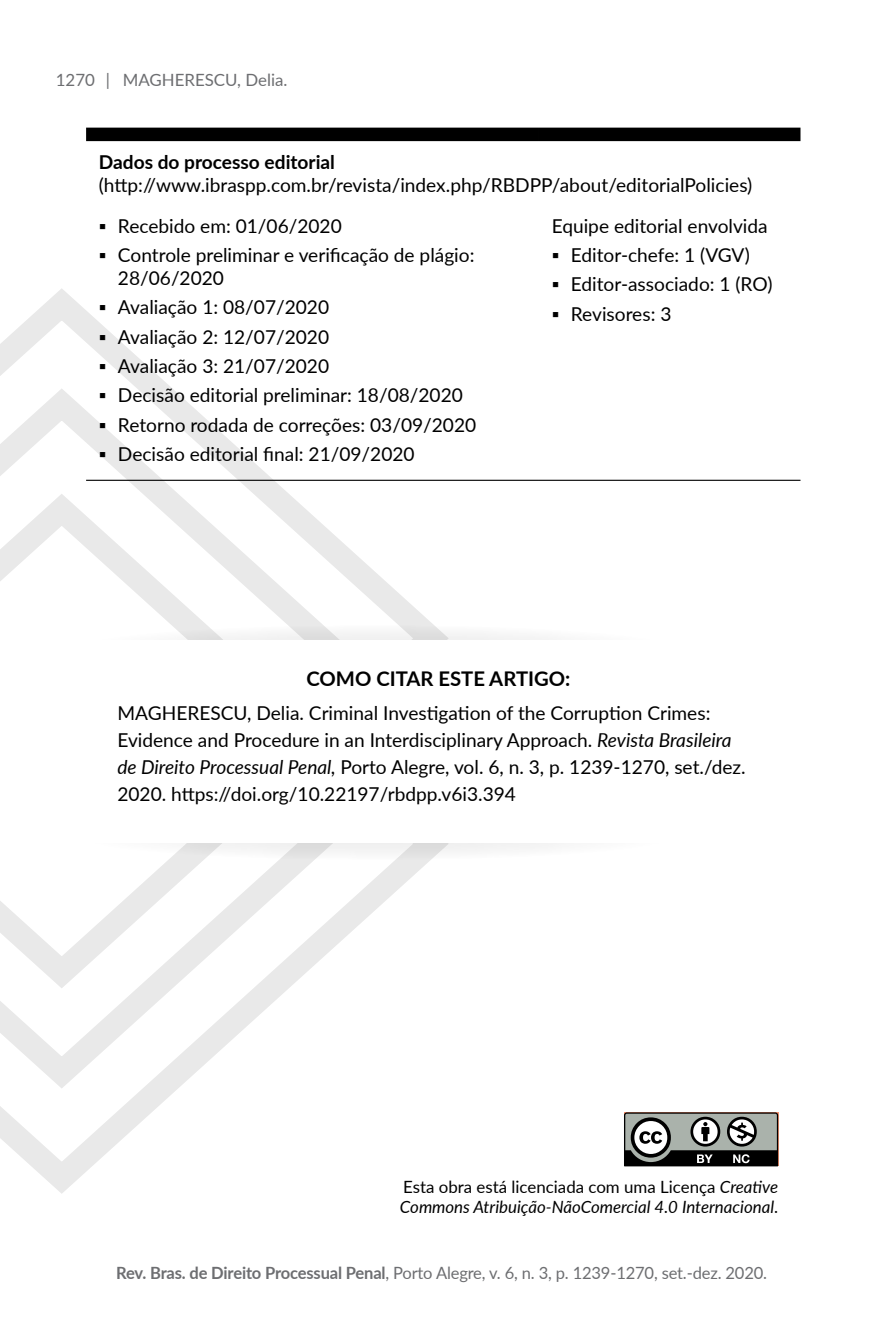
<style>
.page{position:relative;width:893px;height:1340px;background:#fff}
.page>*{position:absolute;margin:0;border:0;box-sizing:border-box;transform-origin:0 0}
.t1{font:700 20.25px "Lato";color:#000}
.t2{font:19.12px/27px "Lato";color:#000}
.t3{font:700 19.12px "Lato";color:#000}
.t4{font:16.88px "Lato";letter-spacing:-.01em;color:#6d6e71}
.t5{font:italic 16.88px/20.2px "Lato";color:#000}
.s1{font-style:italic}
.s2{font-style:normal}
.s3{font-weight:700}
</style>
<div class="page">
<svg style="left:0;top:288px;width:154px;height:84px"></svg>
<svg style="left:0;top:372px;width:270px;height:105px"></svg>
<svg style="left:0;top:477px;width:451px;height:717px"></svg>
<svg style="left:74px;top:625px;width:606px;height:47px;fill:#f6f6f6"></svg>
<svg style="left:74px;top:813px;width:606px;height:47px;fill:#f5f5f5"></svg>
<div style="left:71px;top:640px;width:625px;height:203px;background:#fff"></div>
<div style="left:86px;top:128px;width:453px;height:13px;background:#000"></div>
<div style="left:539px;top:128px;width:261px;height:13px;background:#000"></div>
<hr style="left:86px;top:480px;width:453px;height:1px;background:#000">
<hr style="left:539px;top:480px;width:261px;height:1px;background:#000">
<svg style="left:624px;top:1112px;width:155px;height:54px"></svg>
<p class="t4" style="left:56px;top:67px;width:233px">1270 | Magherescu, Delia.</p>
<p class="t3" style="left:99px;top:148px;width:238px">Dados do processo editorial</p>
<p class="t2" style="left:99px;top:171px;width:655px">(http://www.ibraspp.com.br/revista/index.php/RBDPP/about/editorialPolicies)</p>
<p class="t2" style="left:99px;top:211px;width:244px">▪ Recebido em: 01/06/2020</p>
<p class="t2" style="left:118px;top:243px;width:358px;line-height:22.9px;text-indent:-19px">▪ Controle preliminar e verificação de plágio:<br>28/06/2020</p>
<p class="t2" style="left:99px;top:293px;width:232px">▪ Avaliação 1: 08/07/2020</p>
<p class="t2" style="left:99px;top:322px;width:232px">▪ Avaliação 2: 12/07/2020</p>
<p class="t2" style="left:99px;top:352px;width:232px">▪ Avaliação 3: 21/07/2020</p>
<p class="t2" style="left:99px;top:381px;width:366px">▪ Decisão editorial preliminar: 18/08/2020</p>
<p class="t2" style="left:99px;top:410px;width:379px">▪ Retorno rodada de correções: 03/09/2020</p>
<p class="t2" style="left:99px;top:440px;width:317px">▪ Decisão editorial final: 21/09/2020</p>
<p class="t2" style="left:552px;top:211px;width:218px">Equipe editorial envolvida</p>
<p class="t2" style="left:552px;top:241px;width:200px">▪ Editor-chefe: 1 (VGV)</p>
<p class="t2" style="left:552px;top:270px;width:222px">▪ Editor-associado: 1 (RO)</p>
<p class="t2" style="left:552px;top:299px;width:121px">▪ Revisores: 3</p>
<p class="t1" style="left:306px;top:664px;width:17px">COMO</p>
<p class="t1" style="left:376px;top:664px;width:75px">CITARESTE</p>
<p class="t1" style="left:489px;top:664px;width:83px">ARTIGO:</p>
<p class="t2" style="left:117px;top:698px;width:630px;text-indent:103px">CU, Delia. Criminal Investigation of the Corruption Crimes:<br>Evidence and Procedure in an Interdisciplinary Approach. <span class="s1">Revista Brasileira de Direito Processual Penal,</span> Porto Alegre, vol. 6, n. 3, p. 1239-1270, set./dez.<br>2020. https://doi.org/10.22197/rbdpp.v6i3.394</p>
<p class="t2" style="left:117px;top:698px;width:31px">MAGHERES</p>
<p class="t5" style="left:400px;top:1176px;width:380px"><span class="s2">Esta obra está licenciada com uma Licença</span> Creative<br>Commons Atribuição-NãoComercial 4.0 Internacional<span class="s2">.</span></p>
<p class="t4" style="left:116px;top:1260px;width:652px"><span class="s3">Rev. Bras. de Direito Processual Penal</span>, Porto Alegre, v. 6, n. 3, p. 1239-1270, set.-dez. 2020.</p>
</div>
